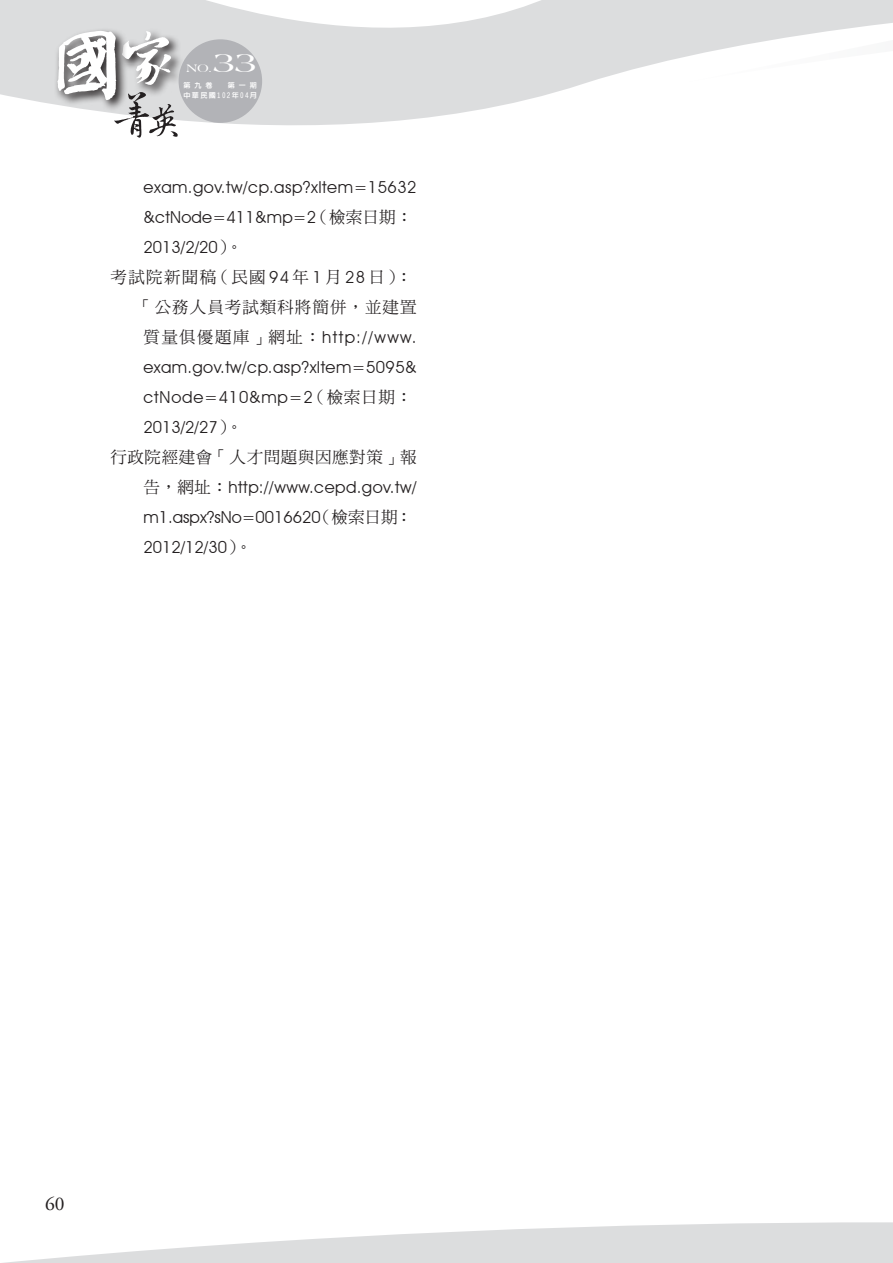
<style>
.page{position:relative;width:893px;height:1263px;background:#fff}
.page>*{position:absolute;margin:0;border:0;box-sizing:border-box;transform-origin:0 0}
.t1{font:28.35px "Americana BT";color:#fff;scale:1.27 1}
.t2{font:19.5px "Adobe Garamond Pro";color:#231f20}
.t3{font:16.5px/30px "Avant Garde IT Cby BT";letter-spacing:.025em;color:#231f20}
.t4{font:16.5px/30px "Avant Garde IT Cby BT";color:#231f20}
.t5{font:16.5px/30px "DF Ming Std W5";letter-spacing:.06em;color:#231f20;text-align:right}
.t6{font:16.5px "DF Ming Std W5";letter-spacing:.035em;color:#231f20}
.t7{font:11.4px "Americana BT";color:#fff;scale:1.27 1}
.t8{font:800 7.2px/10.4px "AR Hei B5";letter-spacing:.18em;color:#fff}
.s1{font-family:"DF Ming Std W5"}
.s2{font-family:"Avant Garde IT Cby BT"}
</style>
<div class="page">
<svg style="left:0;top:0;width:621px;height:104px;background:#e0e1e2"></svg>
<svg style="left:621px;top:0;width:272px;height:73px"></svg>
<svg style="left:54px;top:27px;width:3px;height:78px"></svg>
<svg style="left:57px;top:0;width:513px;height:138px"></svg>
<div style="left:179px;top:39px;width:83px;height:84px;background:#b2b3b7;border-radius:50%"></div>
<svg style="left:3px;top:1222px;width:890px;height:41px"></svg>
<p class="t7" style="left:186px;top:62px;width:22px">NO.</p>
<h1 class="t1" style="left:213px;top:46px;width:37px">33</h1>
<p class="t8" style="left:183px;top:80px;width:75px">第九卷　第一期中華民國102年04月</p>
<p class="t3" style="left:143px;top:172px;width:275px">exam.gov.tw/cp.asp?xItem=15632 &amp;ctNode=411&amp;mp=2<span class="s1">（檢索日期：<br></span>2013/2/20<span class="s1">）。</span></p>
<p class="t5" style="left:110px;top:262px;width:308px">考試院新聞稿（民國 <span class="s2">94</span> 年 <span class="s2">1</span> 月 <span class="s2">28</span> 日）：「公務人員考試類科將簡併，並建置</p>
<p class="t3" style="left:143px;top:322px;width:275px"><span class="s1">質量俱優題庫」網址：</span>http://www. exam.gov.tw/cp.asp?xItem=5095&amp; ctNode=410&amp;mp=2<span class="s1">（檢索日期：<br></span>2013/2/27<span class="s1">）。</span></p>
<p class="t6" style="left:110px;top:448px;width:308px">行政院經建會「人才問題與因應對策」報</p>
<p class="t4" style="left:143px;top:472px;width:275px"><span class="s1">告，網址：</span>http://www.cepd.gov.tw/ m1.aspx?sNo=0016620<span class="s1">（檢索日期：<br></span>2012/12/30<span class="s1">）。</span></p>
<p class="t2" style="left:45px;top:1192px;width:21px">60</p>
</div>
